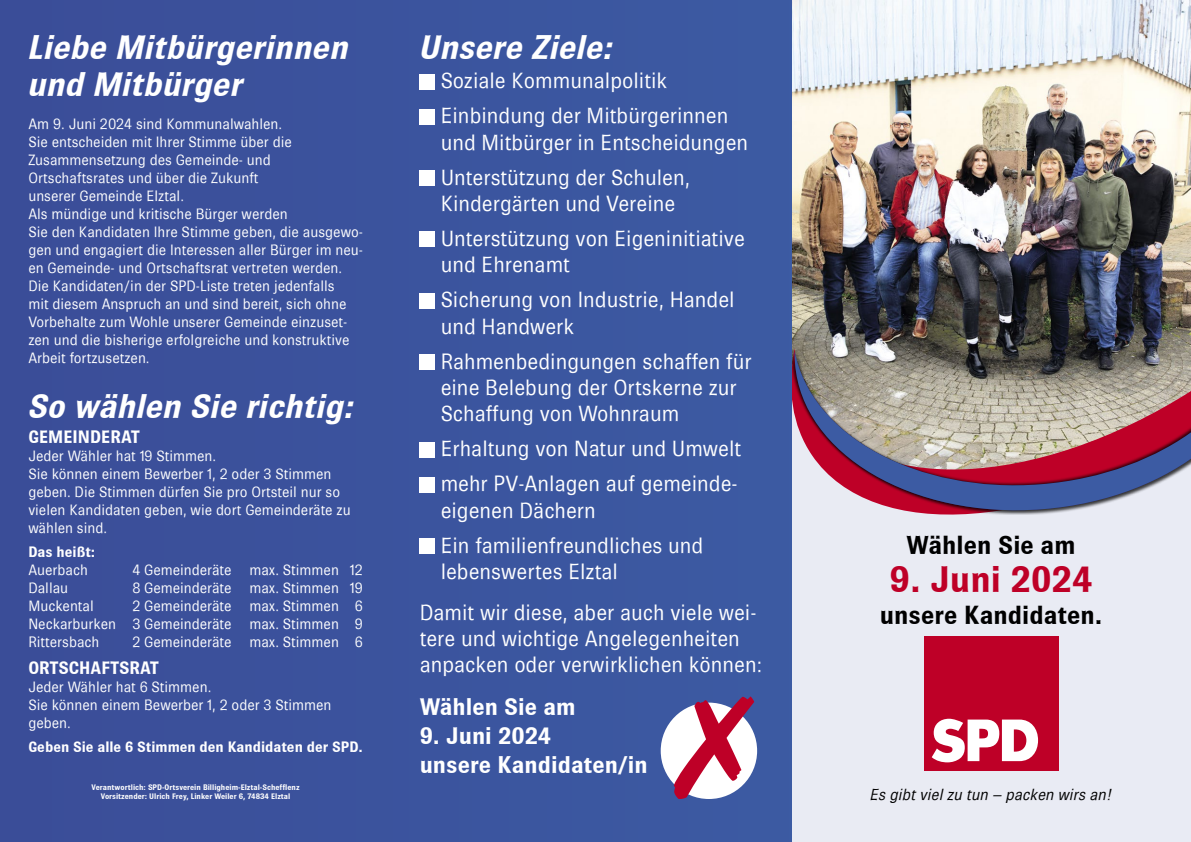
<style>
.page{position:relative;width:1191px;height:842px;background:#fff}
.page>*{position:absolute;margin:0;border:0;box-sizing:border-box;transform-origin:0 0}
.t1{font:700 37px "Brown";color:#be0027}
.t2{font:italic 700 34px/37.2px "Brown";color:#fff}
.t3{font:700 26px "Brown";color:#000}
.t4{font:700 24px/28.8px "Brown";color:#fff}
.t5{font:300 22px/34.9px "Brown";color:#fff}
.t6{font:700 18px "Brown";color:#fff}
.t7{font:italic 300 16px "Brown";color:#000}
.t8{font:300 15px/18px "Brown";color:#fff}
.t9{font:700 15px "Brown";color:#fff}
.t10{font:700 8px/8.7px "Brown";color:#fff;text-align:center}
</style>
<div class="page">
<div style="left:751px;top:322px;width:440px;height:520px;background:#e9ebf3"></div>
<img style="left:791px;top:0;width:400px;height:134px">
<img style="left:791px;top:134px;width:400px;height:411px">
<div style="left:789px;top:311px;width:402px;height:200px;background:#000;opacity:.75"></div>
<img style="left:794px;top:315px;width:397px;height:204px">
<div style="left:0;top:0;width:791px;height:842px;background:#3b539d"></div>
<div style="left:923px;top:636px;width:135px;height:135px;background:#be0027"></div>
<svg style="left:931px;top:719px;width:107px;height:43px"></svg>
<div style="left:420px;top:74px;width:15px;height:15px;background:#fff"></div>
<div style="left:420px;top:109px;width:15px;height:15px;background:#fff"></div>
<div style="left:420px;top:170px;width:15px;height:16px;background:#fff"></div>
<div style="left:420px;top:232px;width:15px;height:15px;background:#fff"></div>
<div style="left:420px;top:293px;width:15px;height:15px;background:#fff"></div>
<div style="left:420px;top:354px;width:15px;height:16px;background:#fff"></div>
<div style="left:420px;top:442px;width:15px;height:15px;background:#fff"></div>
<div style="left:420px;top:477px;width:15px;height:15px;background:#fff"></div>
<div style="left:420px;top:538px;width:15px;height:15px;background:#fff"></div>
<div style="left:662px;top:704px;width:93px;height:93px;background:#fff;border-radius:50%"></div>
<svg style="left:674px;top:696px;width:80px;height:103px"></svg>
<h2 class="t2" style="left:28px;top:29px;width:322px">Liebe Mitbürgerinnen und Mitbürger</h2>
<p class="t8" style="left:28px;top:114px;width:336px">Am 9. Juni 2024 sind Kommunalwahlen.<br>Sie entscheiden mit Ihrer Stimme über die Zusammensetzung des Gemeinde- und Ortschaftsrates und über die Zukunft<br>unserer Gemeinde Elztal.<br>Als mündige und kritische Bürger werden<br>Sie den Kandidaten Ihre Stimme geben, die ausgewo&shy;gen und engagiert die Interessen aller Bürger im neu&shy;en Gemeinde- und Ortschaftsrat vertreten werden.<br>Die Kandidaten/in der SPD-Liste treten jedenfalls<br>mit diesem Anspruch an und sind bereit, sich ohne Vorbehalte zum Wohle unserer Gemeinde einzuset&shy;zen und die bisherige erfolgreiche und konstruktive Arbeit fortzusetzen.</p>
<h2 class="t2" style="left:28px;top:387px;width:328px">So wählen Sie richtig:</h2>
<p class="t6" style="left:28px;top:427px;width:113px">GEMEINDERAT</p>
<p class="t8" style="left:28px;top:447px;width:324px">Jeder Wähler hat 19 Stimmen.<br>Sie können einem Bewerber 1, 2 oder 3 Stimmen geben. Die Stimmen dürfen Sie pro Ortsteil nur so vielen Kandidaten geben, wie dort Gemeinderäte zu wählen sind.</p>
<p class="t9" style="left:28px;top:543px;width:68px">Das heißt:</p>
<p class="t8" style="left:28px;top:560px;width:61px">Auerbach</p>
<p class="t8" style="left:132px;top:560px;width:232px">4 Gemeinderäte max. Stimmen 12</p>
<p class="t8" style="left:28px;top:578px;width:41px">Dallau</p>
<p class="t8" style="left:132px;top:578px;width:232px">8 Gemeinderäte max. Stimmen 19</p>
<p class="t8" style="left:28px;top:596px;width:67px">Muckental</p>
<p class="t8" style="left:28px;top:596px;width:336px;text-align:justify;text-indent:104px">2 Gemeinderäte max. Stimmen 6<br>Neckarburken 3 Gemeinderäte max. Stimmen 9<br>Rittersbach</p>
<p class="t8" style="left:132px;top:632px;width:232px">2 Gemeinderäte max. Stimmen 6</p>
<p class="t6" style="left:28px;top:658px;width:132px">ORTSCHAFTSRAT</p>
<p class="t8" style="left:28px;top:678px;width:305px">Jeder Wähler hat 6 Stimmen.<br>Sie können einem Bewerber 1, 2 oder 3 Stimmen geben.</p>
<p class="t9" style="left:28px;top:738px;width:336px">Geben Sie alle 6 Stimmen den Kandidaten der SPD.</p>
<p class="t10" style="left:92px;top:783px;width:209px">Verantwortlich: SPD-Ortsverein Billigheim-Elztal-Schefflenz<br>Vorsitzender: Ulrich Frey, Linker Weiler 6, 74834 Elztal</p>
<h2 class="t2" style="left:420px;top:29px;width:195px">Unsere Ziele:</h2>
<h3 class="t5" style="left:441px;top:63px;width:289px">Soziale Kommunalpolitik<br>Einbindung der Mitbürgerinnen</h3>
<h3 class="t5" style="left:441px;top:125px;width:309px">und Mitbürger in Entscheidungen<br>Unterstützung der Schulen,</h3>
<h3 class="t5" style="left:441px;top:186px;width:306px">Kindergärten und Vereine<br>Unterstützung von Eigeninitiative</h3>
<h3 class="t5" style="left:441px;top:247px;width:295px">und Ehrenamt<br>Sicherung von Industrie, Handel</h3>
<h3 class="t5" style="left:441px;top:308px;width:312px">und Handwerk<br>Rahmenbedingungen schaffen für</h3>
<h3 class="t5" style="left:441px;top:374px;width:298px;line-height:26.4px">eine Belebung der Ortskerne zur<br>Schaffung von Wohnraum</h3>
<h3 class="t5" style="left:441px;top:431px;width:302px">Erhaltung von Natur und Umwelt mehr PV-Anlagen auf gemeinde-</h3>
<h3 class="t5" style="left:441px;top:492px;width:264px">eigenen Dächern<br>Ein familienfreundliches und</h3>
<h3 class="t5" style="left:420px;top:551px;width:338px;line-height:40.6px;text-indent:21px">lebenswertes Elztal<br>Damit wir diese, aber auch viele wei-</h3>
<h3 class="t5" style="left:420px;top:625px;width:344px;line-height:26.4px">tere und wichtige Angelegenheiten anpacken oder verwirklichen können:</h3>
<h3 class="t4" style="left:420px;top:692px;width:157px">Wählen Sie am</h3>
<h3 class="t4" style="left:420px;top:721px;width:229px">9. Juni 2024<br>unsere Kandidaten/in</h3>
<h3 class="t3" style="left:906px;top:531px;width:170px">Wählen Sie am</h3>
<h1 class="t1" style="left:889px;top:559px;width:204px">9. Juni 2024</h1>
<h3 class="t3" style="left:879px;top:600px;width:224px">unsere Kandidaten.</h3>
<p class="t7" style="left:870px;top:785px;width:243px">Es gibt viel zu tun – packen wirs an!</p>
</div>
